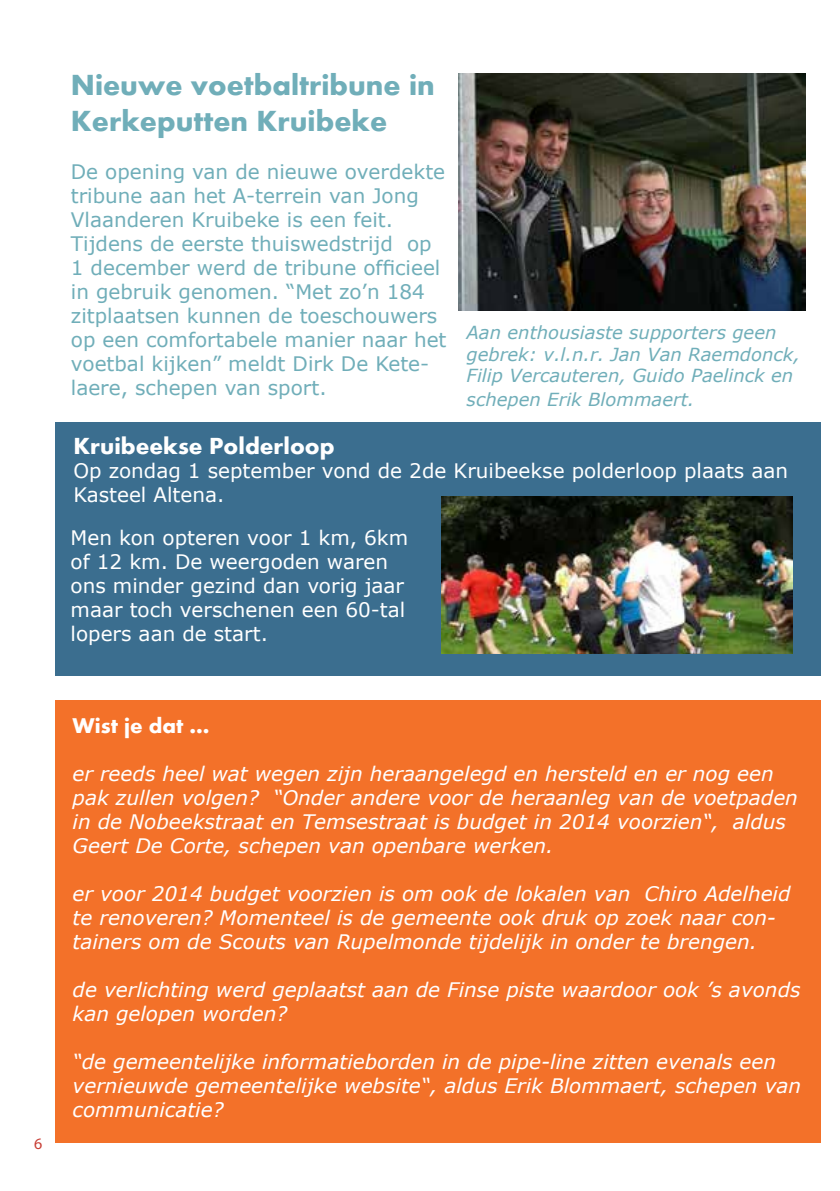
<style>
.page{position:relative;width:840px;height:1191px;background:#fff}
.page>*{position:absolute;margin:0;border:0;box-sizing:border-box;transform-origin:0 0}
.t1{font:700 30px/36px "Aharoni";color:#70aeb9}
.t2{font:700 24px "Aharoni";color:#fff}
.t3{font:700 22px "Aharoni";color:#fff}
.t4{font:italic 20px/24px "Verdana";color:#fff}
.t5{font:20px/24px "Verdana";color:#70aeb9}
.t6{font:20px/24px "Verdana";color:#fff}
.t7{font:italic 18px/21.6px "Verdana";color:#70aeb9}
.t8{font:16px "Myriad Pro";color:#c83e35}
</style>
<div class="page">
<div style="left:55px;top:423px;width:765px;height:253px;background:#3b6e8f"></div>
<img style="left:458px;top:73px;width:347px;height:238px">
<div style="left:55px;top:700px;width:765px;height:443px;background:#f37129"></div>
<img style="left:441px;top:496px;width:351px;height:157px">
<p class="t8" style="left:34px;top:1134px;width:10px">6</p>
<h1 class="t1" style="left:71px;top:70px;width:365px">Nieuwe voetbaltribune in<br>Kerkeputten Kruibeke</h1>
<p class="t5" style="left:71px;top:160px;width:377px">De opening van de nieuwe overdekte tribune aan het A-terrein van Jong Vlaanderen Kruibeke is een feit.<br>Tijdens de eerste thuiswedstrijd op 1 december werd de tribune officieel in gebruik genomen. “Met zo’n 184 zitplaatsen kunnen de toeschouwers op een comfortabele manier naar het voetbal kijken” meldt Dirk De Kete&shy;laere, schepen van sport.</p>
<p class="t7" style="left:466px;top:321px;width:334px">Aan enthousiaste supporters geen gebrek: v.l.n.r. Jan Van Raemdonck,<br>Filip Vercauteren, Guido Paelinck en</p>
<p class="t7" style="left:466px;top:389px;width:229px">schepen Erik Blommaert.</p>
<p class="t2" style="left:73px;top:436px;width:262px">Kruibeekse Polderloop</p>
<p class="t6" style="left:73px;top:458px;width:715px">Op zondag 1 september vond de 2de Kruibeekse polderloop plaats aan<br>Kasteel Altena.</p>
<p class="t6" style="left:70px;top:526px;width:339px">Men kon opteren voor 1 km, 6km of 12 km. De weergoden waren ons minder gezind dan vorig jaar maar toch verschenen een 60-tal lopers aan de start.</p>
<p class="t3" style="left:72px;top:716px;width:138px">Wist je dat …</p>
<p class="t4" style="left:72px;top:761px;width:726px">er reeds heel wat wegen zijn heraangelegd en hersteld en er nog een pak zullen volgen? “Onder andere voor de heraanleg van de voetpaden in de Nobeekstraat en Temsestraat is budget in 2014 voorzien“, aldus Geert De Corte, schepen van openbare werken.</p>
<p class="t4" style="left:72px;top:881px;width:719px">er voor 2014 budget voorzien is om ook de lokalen van Chiro Adelheid te renoveren? Momenteel is de gemeente ook druk op zoek naar con&shy;tainers om de Scouts van Rupelmonde tijdelijk in onder te brengen.</p>
<p class="t4" style="left:72px;top:977px;width:729px">de verlichting werd geplaatst aan de Finse piste waardoor ook ’s avonds kan gelopen worden?</p>
<p class="t4" style="left:72px;top:1049px;width:729px">“de gemeentelijke informatieborden in de pipe-line zitten evenals een vernieuwde gemeentelijke website“, aldus Erik Blommaert, schepen van communicatie?</p>
</div>
